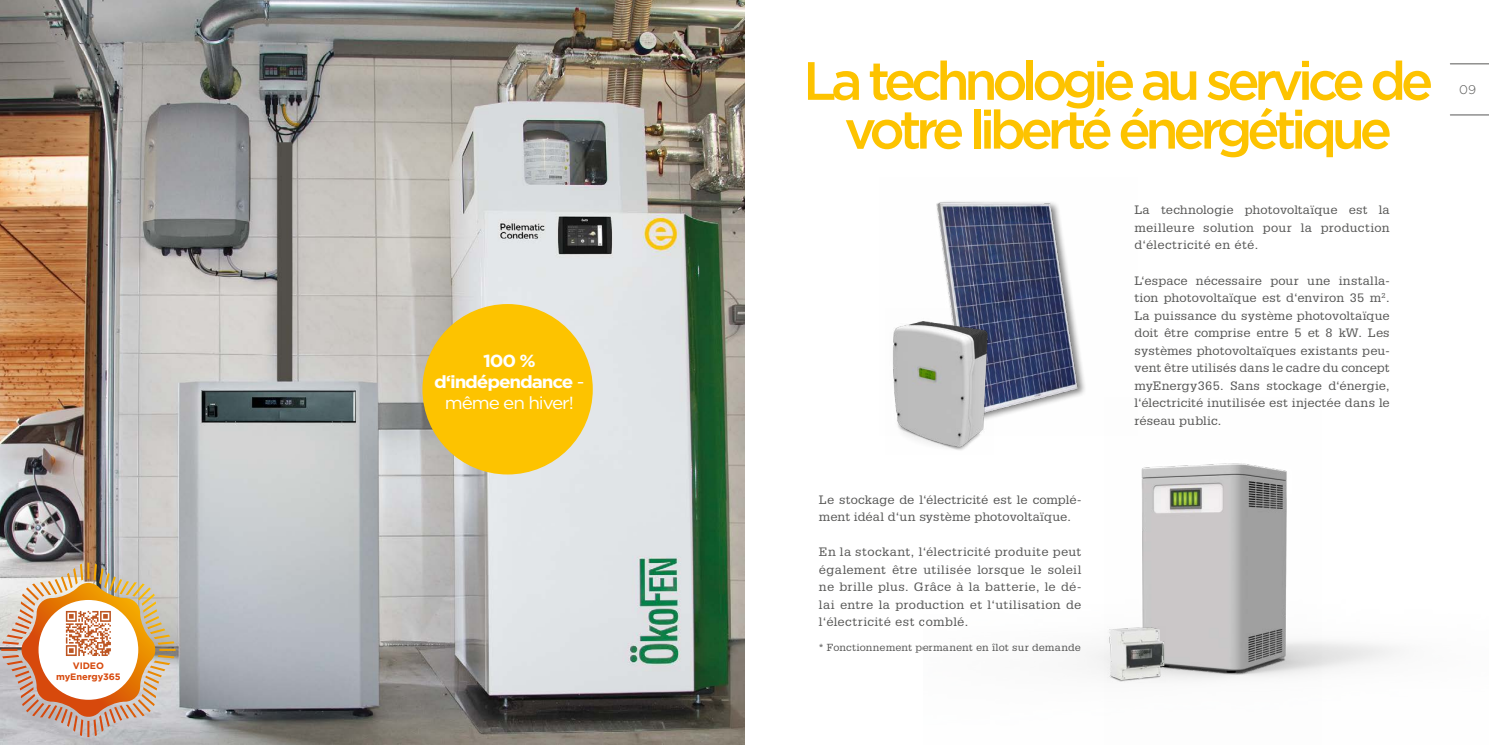
<style>
.page{position:relative;width:1489px;height:745px;background:#fff}
.page>*{position:absolute;margin:0;border:0;box-sizing:border-box;transform-origin:0 0}
.t1{font:500 53.75px "Gotham";letter-spacing:-.1em;color:#fdc300}
.t2{font:700 17.5px/21px "Gotham";letter-spacing:-.06em;color:#fff;text-align:center;scale:1.08 1}
.t3{font:300 12.5px "Gotham";color:#575756}
.t4{font:11.88px/17.5px "Glypha LT Pro";letter-spacing:.02em;color:#575756;text-align:justify;scale:1.08 1}
.t5{font:10px "Glypha LT Pro";letter-spacing:.01em;color:#575756;scale:1.08 1}
.t6{font:700 9.25px/10.5px "Gotham";letter-spacing:-.015em;color:#d7490c;text-align:center}
.s1{font-weight:400}
</style>
<div class="page">
<hr style="left:1450px;top:114px;width:38px;height:1px;background:#575756">
<hr style="left:1450px;top:63px;width:38px;height:1px;background:#575756">
<img style="left:0;top:0;width:744px;height:744px">
<div style="left:422px;top:304px;width:170px;height:170px;background:#fdc300;border-radius:50%"></div>
<img style="left:936px;top:201px;width:149px;height:196px">
<svg style="left:18px;top:562px;width:141px;height:155px"></svg>
<img style="left:1013px;top:397px;width:384px;height:274px">
<img style="left:1104px;top:397px;width:217px;height:284px">
<img style="left:1107px;top:625px;width:58px;height:57px">
<img style="left:993px;top:308px;width:20px;height:110px">
<img style="left:893px;top:308px;width:100px;height:142px">
<p class="t6" style="left:56px;top:660px;width:66px">VIDEO myEnergy365</p>
<h2 class="t2" style="left:434px;top:350px;width:141px">100 % d‘indépendance <span class="s1">- même en hiver!</span></h2>
<h1 class="t1" style="left:803px;top:46px;width:631px">La technologie au service de</h1>
<h1 class="t1" style="left:844px;top:94px;width:549px">votre liberté énergétique</h1>
<p class="t4" style="left:819px;top:490px;width:244px">Le stockage de l‘électricité est le complé&shy;ment idéal d‘un système photovoltaïque.</p>
<p class="t4" style="left:819px;top:542px;width:244px">En la stockant, l‘électricité produite peut également être utilisée lorsque le soleil ne brille plus. Grâce à la batterie, le dé&shy;lai entre la production et l‘utilisation de l‘électricité est comblé.</p>
<p class="t5" style="left:819px;top:641px;width:244px">* Fonctionnement permanent en îlot sur demande</p>
<p class="t4" style="left:1134px;top:201px;width:238px">La technologie photovoltaïque est la meilleure solution pour la production d‘électricité en été.</p>
<p class="t4" style="left:1134px;top:271px;width:238px">L‘espace nécessaire pour une installa&shy;tion photovoltaïque est d‘environ 35 m<sup>2</sup>.<br>La puissance du système photovoltaïque doit être comprise entre 5 et 8 kW. Les systèmes photovoltaïques existants peu&shy;vent être utilisés dans le cadre du concept myEnergy365. Sans stockage d‘énergie, l‘électricité inutilisée est injectée dans le réseau public.</p>
<p class="t3" style="left:1458px;top:82px;width:18px">09</p>
</div>
